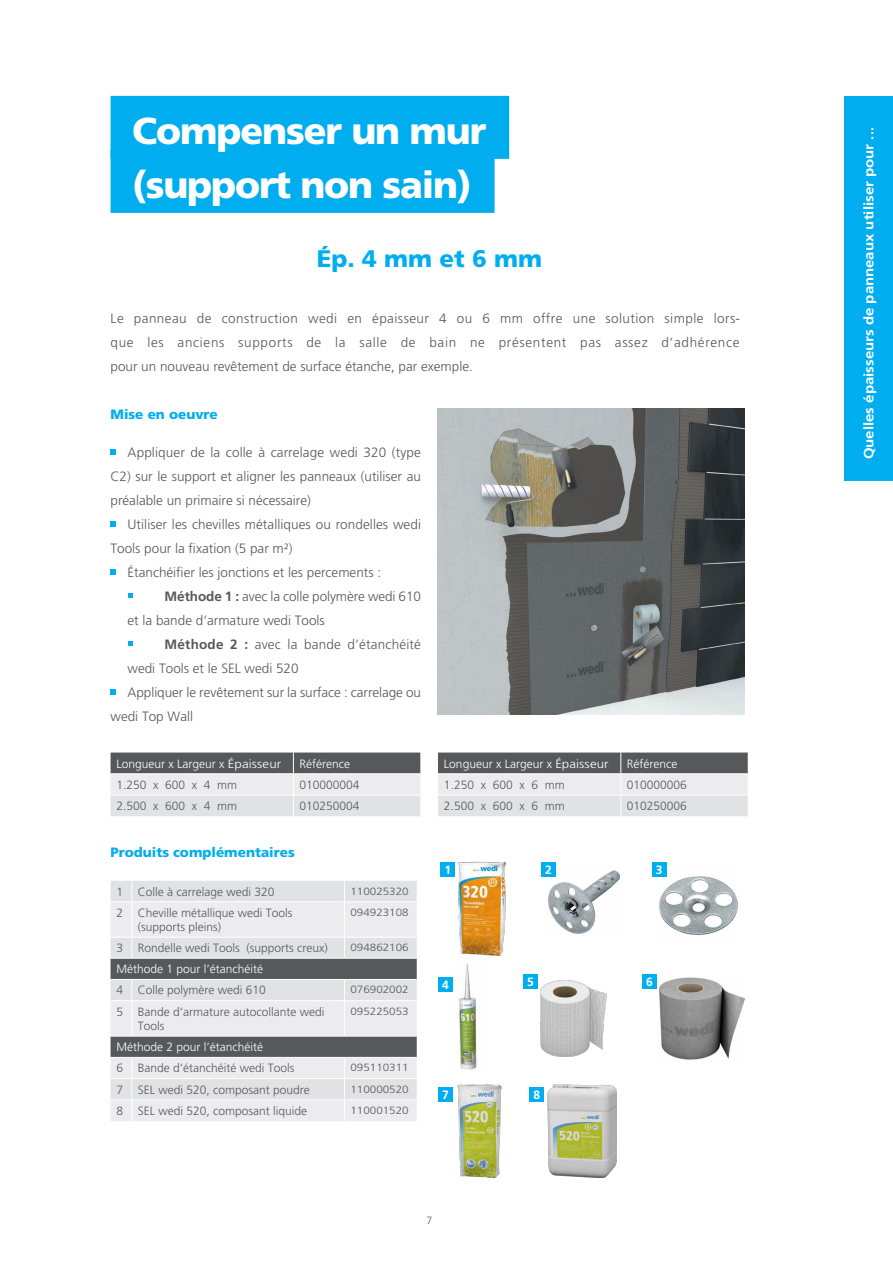
<style>
.page{position:relative;width:893px;height:1263px;background:#fff}
.page>*{position:absolute;margin:0;border:0;box-sizing:border-box;transform-origin:0 0}
.Headline_Medium{font:900 37.5px "Frutiger LT Std";letter-spacing:-.03em;color:#fff}
.t1{font:900 24px "Frutiger LT Std";color:#00aeef}
.Copy_Regular_Left{font:300 13.5px/24px "Frutiger LT Std";color:#57585a}
.Copy_Regular_Left-2{font:300 13.5px/24px "Frutiger LT Std";letter-spacing:.035em;color:#57585a}
.t2{font:700 13.5px "Frutiger LT Std";color:#fff;scale:1.11 1}
.Subline_Small{font:900 13.5px "Frutiger LT Std";color:#00aeef}
.Wedi_Head_53pt{font:300 12px/14.4px "Frutiger LT Std";color:#57585a}
.Wedi_Head_53pt-2{font:300 12px "Frutiger LT Std";color:#fff}
.Wedi_Head_53pt-3{font:700 12px "Frutiger LT Std";color:#fff}
.t3{font:300 10.5px "Frutiger LT Std";color:#57585a;scale:1.11 1}
.t4{font:300 10.5px "Frutiger LT Std";color:#57585a}
.s1{font-weight:700}
</style>
<div class="page">
<div style="left:844px;top:96px;width:49px;height:385px;background:#00aeef"></div>
<div style="left:111px;top:96px;width:398px;height:63px;background:#00aeef"></div>
<div style="left:111px;top:150px;width:384px;height:63px;background:#00aeef"></div>
<svg style="left:111px;top:449px;width:5px;height:5px"></svg>
<svg style="left:111px;top:521px;width:5px;height:5px"></svg>
<svg style="left:111px;top:569px;width:5px;height:5px"></svg>
<svg style="left:128px;top:593px;width:4px;height:5px"></svg>
<svg style="left:128px;top:641px;width:4px;height:5px"></svg>
<svg style="left:111px;top:689px;width:5px;height:5px"></svg>
<svg style="left:111px;top:752px;width:309px;height:64px;background:#b9babb"></svg>
<svg style="left:438px;top:752px;width:310px;height:64px;background:#b9babb"></svg>
<div style="left:132px;top:881px;width:285px;height:20px;background:#e1e2e4"></div>
<div style="left:111px;top:902px;width:306px;height:35px;background:#ececee"></div>
<svg style="left:344px;top:881px;width:1px;height:20px"></svg>
<svg style="left:111px;top:881px;width:20px;height:20px"></svg>
<hr style="left:131px;top:902px;width:1px;height:35px;background:#fff">
<hr style="left:344px;top:902px;width:1px;height:35px;background:#fff">
<svg style="left:111px;top:938px;width:306px;height:183px;background:#c8c8ca"></svg>
<img style="left:438px;top:409px;width:306px;height:306px">
<img style="left:458px;top:862px;width:49px;height:93px">
<img style="left:458px;top:1084px;width:43px;height:93px">
<img style="left:547px;top:1084px;width:70px;height:93px">
<img style="left:457px;top:964px;width:20px;height:106px">
<img style="left:540px;top:980px;width:66px;height:77px">
<img style="left:659px;top:977px;width:85px;height:83px">
<img style="left:549px;top:870px;width:71px;height:64px">
<img style="left:659px;top:866px;width:78px;height:69px">
<div style="left:440px;top:862px;width:15px;height:15px;background:#00aeef"></div>
<div style="left:541px;top:862px;width:15px;height:15px;background:#00aeef"></div>
<div style="left:652px;top:862px;width:14px;height:15px;background:#00aeef"></div>
<div style="left:438px;top:977px;width:15px;height:15px;background:#00aeef"></div>
<div style="left:523px;top:974px;width:15px;height:15px;background:#00aeef"></div>
<div style="left:642px;top:974px;width:15px;height:15px;background:#00aeef"></div>
<div style="left:438px;top:1087px;width:15px;height:15px;background:#00aeef"></div>
<div style="left:529px;top:1087px;width:15px;height:15px;background:#00aeef"></div>
<p class="Headline_Medium" style="left:132px;top:108px;width:356px">Compenser un mur</p>
<p class="Headline_Medium" style="left:132px;top:162px;width:341px">(support non sain)</p>
<p class="t1" style="left:317px;top:244px;width:227px">Ép. 4 mm et 6 mm</p>
<p class="Copy_Regular_Left-2" style="left:111px;top:306px;width:631px">Le panneau de construction wedi en épaisseur 4 ou 6 mm offre une solution simple lors&shy;que les anciens supports de la salle de bain ne présentent pas assez d‘adhérence</p>
<p class="Copy_Regular_Left" style="left:111px;top:354px;width:364px">pour un nouveau revêtement de surface étanche, par exemple.</p>
<p class="Subline_Small" style="left:111px;top:406px;width:109px">Mise en oeuvre</p>
<p class="Copy_Regular_Left" style="left:111px;top:440px;width:312px;text-align:justify;text-indent:17px">Appliquer de la colle à carrelage wedi 320 (type C2) sur le support et aligner les panneaux (utiliser au préalable un primaire si nécessaire)</p>
<p class="Copy_Regular_Left" style="left:111px;top:512px;width:312px;text-indent:17px">Utiliser les chevilles métalliques ou rondelles wedi<br>Tools pour la fixation (5 par m²)</p>
<p class="Copy_Regular_Left" style="left:128px;top:560px;width:255px">Étanchéifier les jonctions et les percements :</p>
<p class="Copy_Regular_Left" style="left:128px;top:584px;width:295px;text-indent:37px"><span class="s1">Méthode 1 :</span> avec la colle polymère wedi 610 et la bande d‘armature wedi Tools</p>
<p class="Copy_Regular_Left" style="left:128px;top:632px;width:295px;text-indent:37px"><span class="s1">Méthode 2 :</span> avec la bande d‘étanchéité wedi Tools et le SEL wedi 520</p>
<p class="Copy_Regular_Left" style="left:111px;top:680px;width:312px;text-indent:17px">Appliquer le revêtement sur la surface : carrelage ou wedi Top Wall</p>
<p class="Wedi_Head_53pt-2" style="left:117px;top:757px;width:166px">Longueur x Largeur x Épaisseur</p>
<p class="Wedi_Head_53pt-2" style="left:299px;top:757px;width:52px">Référence</p>
<p class="Wedi_Head_53pt" style="left:117px;top:778px;width:122px">1.250 x 600 x 4 mm</p>
<p class="Wedi_Head_53pt" style="left:299px;top:778px;width:62px">010000004</p>
<p class="Wedi_Head_53pt" style="left:117px;top:799px;width:122px">2.500 x 600 x 4 mm</p>
<p class="Wedi_Head_53pt" style="left:299px;top:799px;width:62px">010250004</p>
<p class="Wedi_Head_53pt-2" style="left:444px;top:757px;width:166px">Longueur x Largeur x Épaisseur</p>
<p class="Wedi_Head_53pt-2" style="left:627px;top:757px;width:52px">Référence</p>
<p class="Wedi_Head_53pt" style="left:444px;top:778px;width:122px">1.250 x 600 x 6 mm</p>
<p class="Wedi_Head_53pt" style="left:627px;top:778px;width:62px">010000006</p>
<p class="Wedi_Head_53pt" style="left:444px;top:799px;width:122px">2.500 x 600 x 6 mm</p>
<p class="Wedi_Head_53pt" style="left:627px;top:799px;width:62px">010250006</p>
<p class="Subline_Small" style="left:111px;top:844px;width:186px">Produits complémentaires</p>
<p class="Wedi_Head_53pt" style="left:117px;top:885px;width:8px">1</p>
<p class="Wedi_Head_53pt" style="left:138px;top:885px;width:138px">Colle à carrelage wedi 320</p>
<p class="t3" style="left:350px;top:885px;width:54px">110025320</p>
<p class="Wedi_Head_53pt" style="left:117px;top:906px;width:8px">2</p>
<p class="Wedi_Head_53pt" style="left:138px;top:906px;width:156px">Cheville métallique wedi Tools</p>
<p class="Wedi_Head_53pt" style="left:138px;top:920px;width:85px">(supports pleins)</p>
<p class="t3" style="left:350px;top:906px;width:54px">094923108</p>
<p class="Wedi_Head_53pt" style="left:117px;top:941px;width:8px">3</p>
<p class="Wedi_Head_53pt" style="left:138px;top:941px;width:192px">Rondelle wedi Tools (supports creux)</p>
<p class="t3" style="left:350px;top:941px;width:54px">094862106</p>
<p class="Wedi_Head_53pt-2" style="left:117px;top:962px;width:148px">Méthode 1 pour l‘étanchéité</p>
<p class="Wedi_Head_53pt" style="left:117px;top:983px;width:8px">4</p>
<p class="Wedi_Head_53pt" style="left:138px;top:983px;width:130px">Colle polymère wedi 610</p>
<p class="t3" style="left:350px;top:984px;width:54px">076902002</p>
<p class="Wedi_Head_53pt" style="left:117px;top:1004px;width:8px">5</p>
<p class="Wedi_Head_53pt" style="left:138px;top:1004px;width:188px">Bande d‘armature autocollante wedi<br>Tools</p>
<p class="t3" style="left:350px;top:1005px;width:54px">095225053</p>
<p class="Wedi_Head_53pt-2" style="left:117px;top:1040px;width:148px">Méthode 2 pour l‘étanchéité</p>
<p class="Wedi_Head_53pt" style="left:117px;top:1061px;width:8px">6</p>
<p class="Wedi_Head_53pt" style="left:138px;top:1061px;width:158px">Bande d‘étanchéité wedi Tools</p>
<p class="t3" style="left:350px;top:1062px;width:54px">095110311</p>
<p class="Wedi_Head_53pt" style="left:117px;top:1082px;width:8px">7</p>
<p class="Wedi_Head_53pt" style="left:138px;top:1082px;width:174px">SEL wedi 520, composant poudre</p>
<p class="t3" style="left:350px;top:1083px;width:54px">110000520</p>
<p class="Wedi_Head_53pt" style="left:117px;top:1104px;width:8px">8</p>
<p class="Wedi_Head_53pt" style="left:138px;top:1104px;width:171px">SEL wedi 520, composant liquide</p>
<p class="t3" style="left:350px;top:1104px;width:54px">110001520</p>
<p class="Wedi_Head_53pt-3" style="left:445px;top:862px;width:8px">1</p>
<p class="Wedi_Head_53pt-3" style="left:545px;top:862px;width:8px">2</p>
<p class="Wedi_Head_53pt-3" style="left:656px;top:862px;width:8px">3</p>
<p class="Wedi_Head_53pt-3" style="left:442px;top:977px;width:8px">4</p>
<p class="Wedi_Head_53pt-3" style="left:527px;top:975px;width:8px">5</p>
<p class="Wedi_Head_53pt-3" style="left:646px;top:975px;width:8px">6</p>
<p class="Wedi_Head_53pt-3" style="left:442px;top:1087px;width:8px">7</p>
<p class="Wedi_Head_53pt-3" style="left:533px;top:1087px;width:8px">8</p>
<p class="t4" style="left:427px;top:1215px;width:7px">7</p>
<p class="t2" style="left:861px;top:459px;width:301px;rotate:-90deg">Quelles épaisseurs de panneaux utiliser pour ...</p>
</div>
